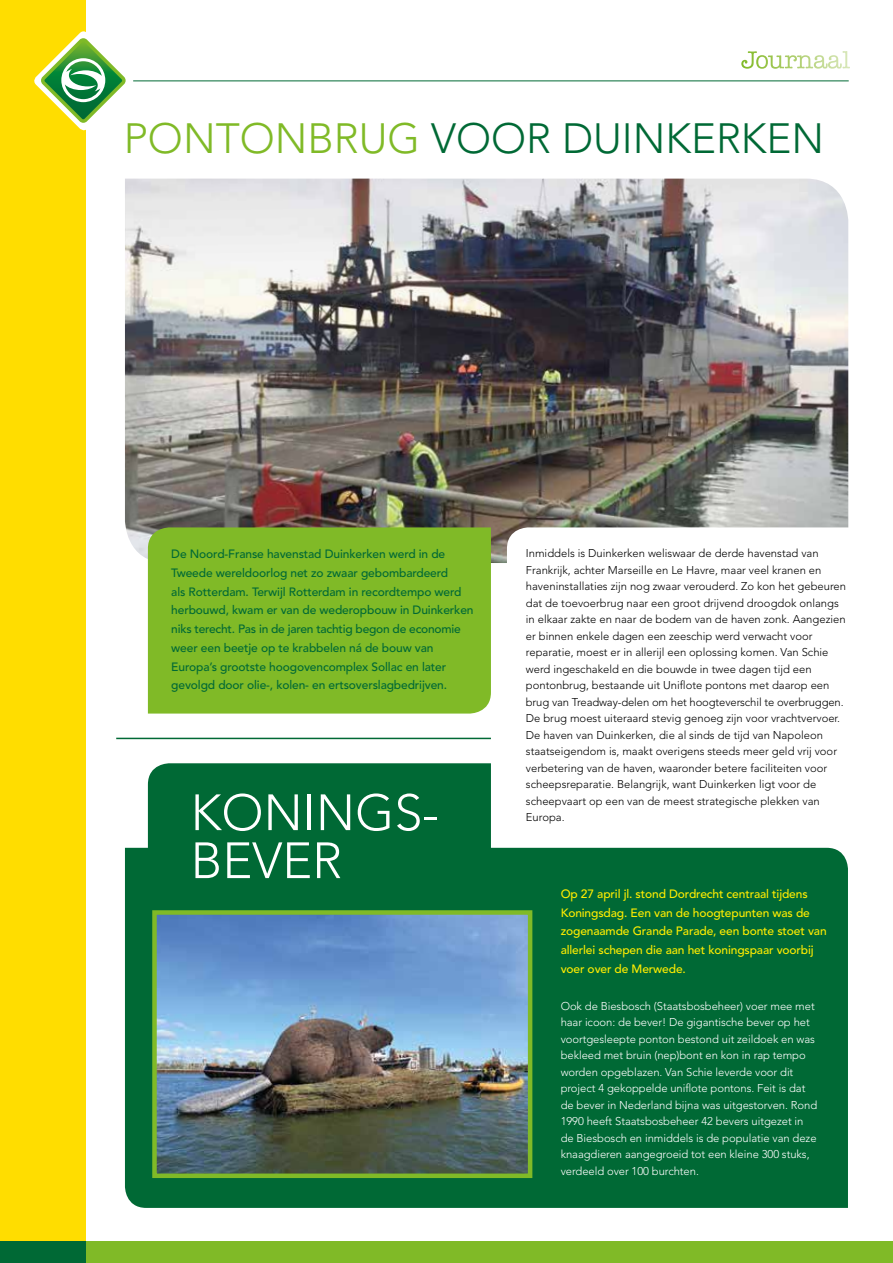
<style>
.page{position:relative;width:893px;height:1263px;background:#fff}
.page>*{position:absolute;margin:0;border:0;box-sizing:border-box;transform-origin:0 0}
.t1{font:300 50.4px "Avenir";color:#fff}
.t2{font:300 42px "Avenir";color:#006935}
.t3{font:500 12px/18.8px "Avenir";letter-spacing:-.01em;color:#006935}
.t4{font:500 12px/18.8px "Avenir";letter-spacing:-.01em;color:#ffed00}
.t5{font:300 11.25px/16.5px "Avenir";color:#000}
.t6{font:300 11.25px/16.5px "Avenir";letter-spacing:-.005em;color:#fff}
.s1{color:#80ba27}
</style>
<div class="page">
<div style="left:125px;top:848px;width:723px;height:360px;background:#006935"></div>
<div style="left:85px;top:1242px;width:808px;height:21px;background:#80ba27"></div>
<div style="left:0;top:0;width:85px;height:1263px;background:#fd0"></div>
<svg style="left:34px;top:29px;width:101px;height:103px"></svg>
<hr style="left:133px;top:81px;width:716px;height:1px;background:#006935">
<svg style="left:741px;top:51px;width:109px;height:18px"></svg>
<img style="left:125px;top:179px;width:723px;height:384px">
<img style="left:157px;top:915px;width:370px;height:258px">
<div style="left:152px;top:910px;width:380px;height:268px;border:4px solid #80ba27"></div>
<div style="left:148px;top:763px;width:343px;height:125px;background:#006935"></div>
<svg style="left:507px;top:527px;width:342px;height:36px"></svg>
<div style="left:0;top:1242px;width:85px;height:21px;background:#006935"></div>
<div style="left:148px;top:527px;width:343px;height:186px;background:#80ba27"></div>
<hr style="left:116px;top:738px;width:375px;height:1px;background:#006935">
<h2 class="t2" style="left:124px;top:114px;width:702px"><span class="s1">PONTONBRUG</span> VOOR DUINKERKEN</h2>
<p class="t3" style="left:171px;top:545px;width:304px">De Noord-Franse havenstad Duinkerken werd in de Tweede wereldoorlog net zo zwaar gebombardeerd<br>als Rotterdam. Terwijl Rotterdam in recordtempo werd herbouwd, kwam er van de wederopbouw in Duinkerken niks terecht. Pas in de jaren tachtig begon de economie weer een beetje op te krabbelen ná de bouw van Europa’s grootste hoogovencomplex Sollac en later gevolgd door olie-, kolen- en ertsoverslagbedrijven.</p>
<h1 class="t1" style="left:191px;top:783px;width:250px">KONINGS-</h1>
<h1 class="t1" style="left:191px;top:831px;width:153px">BEVER</h1>
<p class="t5" style="left:526px;top:545px;width:322px">Inmiddels is Duinkerken weliswaar de derde havenstad van Frankrijk, achter Marseille en Le Havre, maar veel kranen en haveninstallaties zijn nog zwaar verouderd. Zo kon het gebeuren dat de toevoerbrug naar een groot drijvend droogdok onlangs in elkaar zakte en naar de bodem van de haven zonk. Aangezien er binnen enkele dagen een zeeschip werd verwacht voor reparatie, moest er in allerijl een oplossing komen. Van Schie werd ingeschakeld en die bouwde in twee dagen tijd een pontonbrug, bestaande uit Uniflote pontons met daarop een brug van Treadway-delen om het hoogteverschil te overbruggen.<br>De brug moest uiteraard stevig genoeg zijn voor vrachtvervoer.<br>De haven van Duinkerken, die al sinds de tijd van Napoleon staatseigendom is, maakt overigens steeds meer geld vrij voor verbetering van de haven, waaronder betere faciliteiten voor scheepsreparatie. Belangrijk, want Duinkerken ligt voor de scheepvaart op een van de meest strategische plekken van</p>
<p class="t5" style="left:526px;top:809px;width:40px">Europa.</p>
<p class="t4" style="left:561px;top:885px;width:267px">Op 27 april jl. stond Dordrecht centraal tijdens Koningsdag. Een van de hoogtepunten was de zogenaamde Grande Parade, een bonte stoet van allerlei schepen die aan het koningspaar voorbij voer over de Merwede.</p>
<p class="t6" style="left:561px;top:997px;width:258px">Ook de Biesbosch (Staatsbosbeheer) voer mee met haar icoon: de bever! De gigantische bever op het voortgesleepte ponton bestond uit zeildoek en was bekleed met bruin (nep)bont en kon in rap tempo worden opgeblazen. Van Schie leverde voor dit project 4 gekoppelde uniflote pontons. Feit is dat de bever in Nederland bijna was uitgestorven. Rond 1990 heeft Staatsbosbeheer 42 bevers uitgezet in de Biesbosch en inmiddels is de populatie van deze knaagdieren aangegroeid tot een kleine 300 stuks, verdeeld over 100 burchten.</p>
</div>
